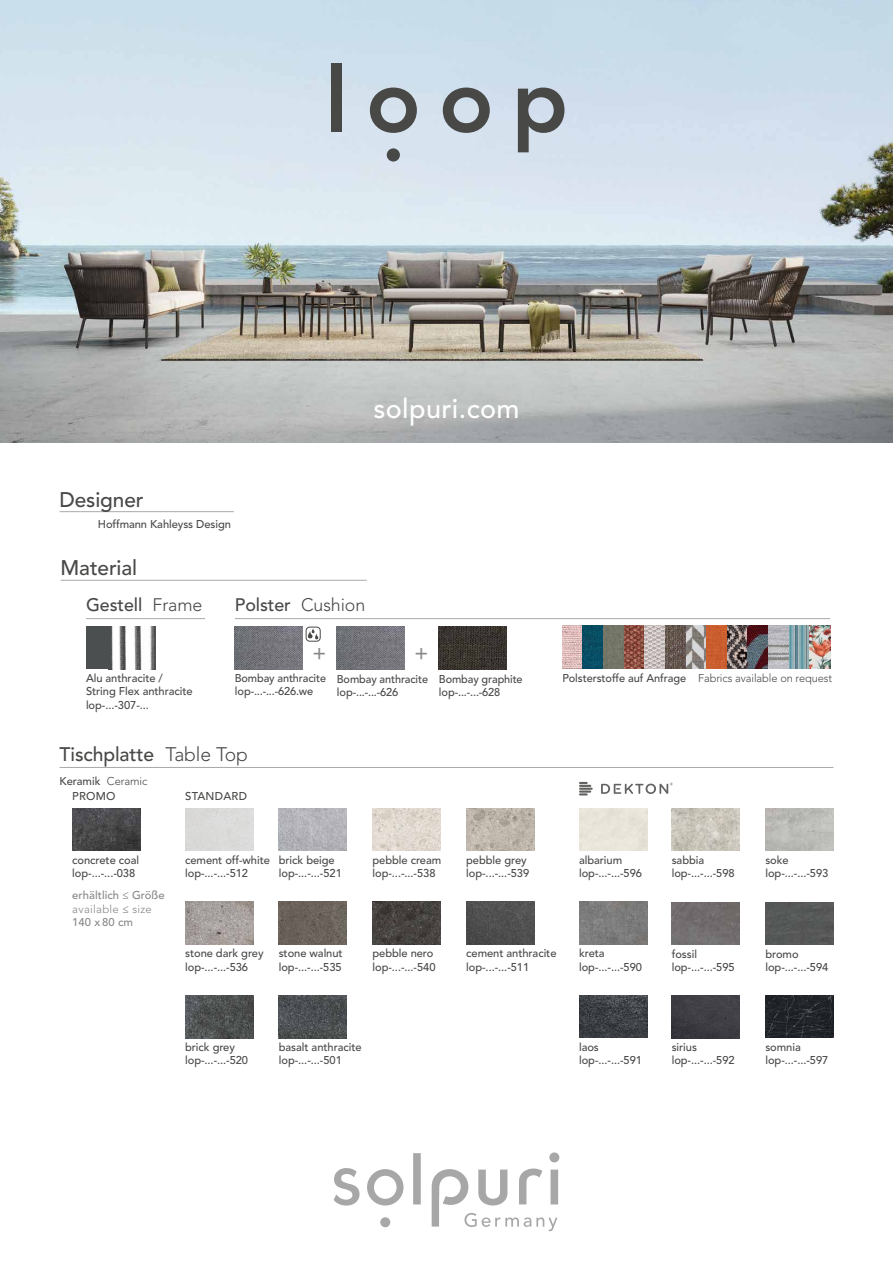
<style>
.page{position:relative;width:893px;height:1263px;background:#fff}
.page>*{position:absolute;margin:0;border:0;box-sizing:border-box;transform-origin:0 0}
.t1{font:800 90px "Avenir LT Std";color:#484847}
.t2{font:500 27px "Avenir LT Std";letter-spacing:.015em;color:#fff}
.t3{font:500 21px "Avenir LT Std";letter-spacing:-.005em;color:#484847}
.t4{font:500 21px "Avenir LT Std";color:#888988}
.t5{font:500 19.5px "Avenir LT Std";letter-spacing:-.005em;color:#484847}
.t6{font:500 18px "Avenir LT Std";letter-spacing:-.005em;color:#484847}
.t7{font:500 11.25px/13.5px "Avenir LT Std";letter-spacing:-.005em;color:#484847}
.t8{font:300 11.25px "Avenir LT Std";letter-spacing:-.005em;color:#484847}
.t9{font:500 11.25px/13.5px "Avenir LT Std";letter-spacing:.005em;color:#868786}
.t10{font:500 11.25px "Avenir LT Std";letter-spacing:.025em;color:#484847}
.s1{font-weight:300}
.s2{font-weight:500}
</style>
<div class="page">
<img style="left:0;top:0;width:893px;height:442px">
<svg style="left:367px;top:1169px;width:36px;height:36px"></svg>
<div style="left:413px;top:1153px;width:8px;height:51px;background:#a7a7a8"></div>
<div style="left:380px;top:1217px;width:10px;height:10px;background:#a7a7a8;border-radius:50%"></div>
<div style="left:549px;top:1152px;width:10px;height:10px;background:#a7a7a8;border-radius:50%"></div>
<div style="left:551px;top:1169px;width:7px;height:35px;background:#a7a7a8"></div>
<svg style="left:334px;top:1168px;width:25px;height:37px"></svg>
<svg style="left:432px;top:1168px;width:125px;height:63px"></svg>
<div style="left:387px;top:148px;width:13px;height:14px;background:#484847;border-radius:50%"></div>
<hr style="left:60px;top:511px;width:174px;height:1px;background:#a9a9aa">
<hr style="left:61px;top:580px;width:306px;height:1px;background:#a9a9aa">
<hr style="left:86px;top:618px;width:119px;height:1px;background:#a9a9aa">
<hr style="left:235px;top:618px;width:595px;height:1px;background:#a9a9aa">
<hr style="left:60px;top:767px;width:773px;height:1px;background:#a9a9aa">
<img style="left:111px;top:627px;width:45px;height:42px">
<div style="left:86px;top:627px;width:25px;height:42px;background:#4b4f50"></div>
<img style="left:235px;top:627px;width:68px;height:42px">
<div style="left:306px;top:627px;width:15px;height:15px;border:1px solid #484847;border-radius:4px"></div>
<svg style="left:307px;top:628px;width:11px;height:11px"></svg>
<img style="left:337px;top:627px;width:68px;height:42px">
<img style="left:439px;top:627px;width:68px;height:42px">
<img style="left:562px;top:626px;width:268px;height:42px">
<svg style="left:601px;top:782px;width:72px;height:12px"></svg>
<svg style="left:579px;top:782px;width:14px;height:13px"></svg>
<img style="left:72px;top:808px;width:68px;height:43px">
<img style="left:672px;top:996px;width:68px;height:42px">
<img style="left:579px;top:995px;width:68px;height:43px">
<img style="left:579px;top:902px;width:68px;height:42px">
<img style="left:765px;top:808px;width:68px;height:43px">
<img style="left:672px;top:902px;width:68px;height:43px">
<div style="left:765px;top:902px;width:68px;height:43px;background:#565857"></div>
<img style="left:672px;top:808px;width:68px;height:43px">
<img style="left:765px;top:995px;width:68px;height:43px">
<img style="left:279px;top:808px;width:68px;height:43px">
<img style="left:185px;top:995px;width:68px;height:43px">
<img style="left:279px;top:995px;width:68px;height:43px">
<img style="left:466px;top:902px;width:68px;height:42px">
<img style="left:279px;top:902px;width:68px;height:42px">
<img style="left:185px;top:902px;width:68px;height:42px">
<div style="left:185px;top:808px;width:68px;height:43px;background:#dbdada"></div>
<img style="left:373px;top:902px;width:68px;height:42px">
<img style="left:466px;top:808px;width:68px;height:43px">
<img style="left:373px;top:808px;width:68px;height:43px">
<h1 class="t1" style="left:325px;top:47px;width:245px">loop</h1>
<h2 class="t2" style="left:373px;top:393px;width:148px">solpuri.com</h2>
<h3 class="t3" style="left:60px;top:487px;width:85px">Designer</h3>
<p class="t7" style="left:98px;top:517px;width:135px">Hoffmann Kahleyss Design</p>
<h3 class="t3" style="left:61px;top:556px;width:78px">Material</h3>
<h3 class="t6" style="left:86px;top:595px;width:118px">Gestell <span class="s1">Frame</span></h3>
<h3 class="t6" style="left:235px;top:595px;width:132px">Polster <span class="s1">Cushion</span></h3>
<h3 class="t4" style="left:312px;top:640px;width:15px">+</h3>
<h3 class="t4" style="left:414px;top:640px;width:15px">+</h3>
<p class="t7" style="left:86px;top:672px;width:108px">Alu anthracite /<br>String Flex anthracite lop-...-307-...</p>
<p class="t7" style="left:235px;top:672px;width:93px">Bombay anthracite lop-...-...-626.we</p>
<p class="t7" style="left:337px;top:672px;width:93px">Bombay anthracite lop-...-...-626</p>
<p class="t7" style="left:439px;top:672px;width:85px">Bombay graphite lop-...-...-628</p>
<h3 class="t5" style="left:60px;top:743px;width:190px">Tischplatte <span class="s1">Table Top</span></h3>
<p class="t7" style="left:72px;top:774px;width:77px;line-height:14.7px;text-indent:-13px">Keramik <span class="s1">Ceramic<br></span>PROMO</p>
<p class="t10" style="left:185px;top:789px;width:63px">STANDARD</p>
<p class="t7" style="left:72px;top:853px;width:68px">concrete coal lop-...-...-038</p>
<p class="t9" style="left:72px;top:889px;width:94px">erhältlich ≤ Größe <span class="s1">available</span> ≤ <span class="s1">size<br></span>140 x 80 cm</p>
<p class="t7" style="left:185px;top:853px;width:86px">cement off-white lop-...-...-512</p>
<p class="t7" style="left:279px;top:853px;width:65px">brick beige lop-...-...-521</p>
<p class="t7" style="left:373px;top:853px;width:70px">pebble cream lop-...-...-538</p>
<p class="t7" style="left:466px;top:853px;width:65px">pebble grey lop-...-...-539</p>
<p class="t8" style="left:562px;top:671px;width:271px"><span class="s2">Polsterstoffe auf Anfrage</span> Fabrics available on request</p>
<p class="t7" style="left:579px;top:853px;width:65px">albarium lop-...-...-596</p>
<p class="t7" style="left:672px;top:853px;width:65px">sabbia lop-...-...-598</p>
<p class="t7" style="left:765px;top:853px;width:65px">soke lop-...-...-593</p>
<p class="t7" style="left:185px;top:947px;width:80px">stone dark grey lop-...-...-536</p>
<p class="t7" style="left:279px;top:947px;width:65px">stone walnut lop-...-...-535</p>
<p class="t7" style="left:373px;top:947px;width:65px">pebble nero lop-...-...-540</p>
<p class="t7" style="left:466px;top:947px;width:92px">cement anthracite lop-...-...-511</p>
<p class="t7" style="left:579px;top:947px;width:65px">kreta lop-...-...-590</p>
<p class="t7" style="left:672px;top:947px;width:65px">fossil lop-...-...-595</p>
<p class="t7" style="left:765px;top:947px;width:65px">bromo lop-...-...-594</p>
<p class="t7" style="left:185px;top:1040px;width:65px">brick grey lop-...-...-520</p>
<p class="t7" style="left:279px;top:1040px;width:84px">basalt anthracite lop-...-...-501</p>
<p class="t7" style="left:579px;top:1040px;width:65px">laos lop-...-...-591</p>
<p class="t7" style="left:672px;top:1040px;width:65px">sirius lop-...-...-592</p>
<p class="t7" style="left:765px;top:1040px;width:65px">somnia lop-...-...-597</p>
</div>
